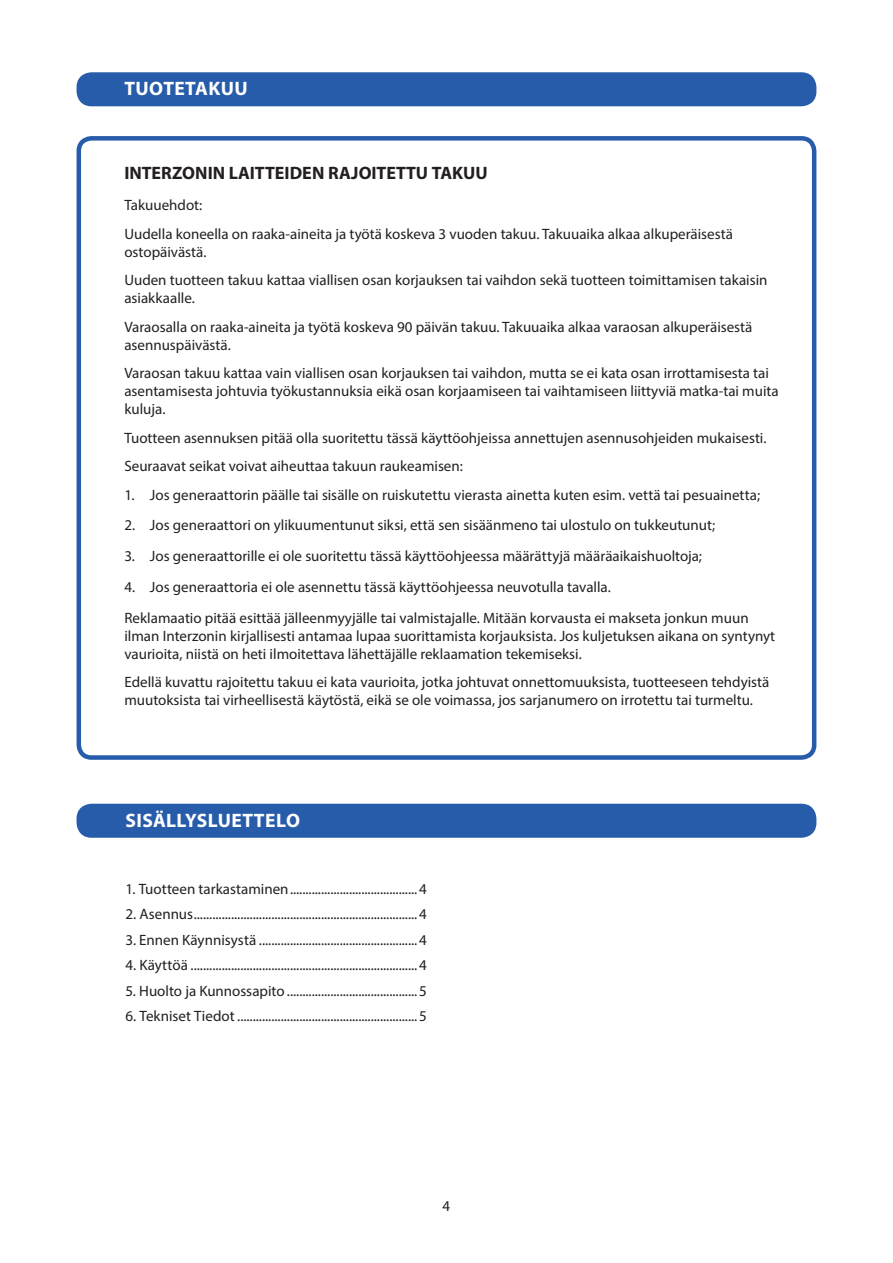
<style>
.page{position:relative;width:893px;height:1263px;background:#fff}
.page>*{position:absolute;margin:0;border:0;box-sizing:border-box;transform-origin:0 0}
.t1{font:700 19.5px "Myriad Pro";letter-spacing:.02em;color:#fff}
.t2{font:700 18px "Myriad Pro";color:#231f20}
.t3{font:15px/28.5px "Myriad Pro";color:#231f20}
</style>
<div class="page">
<div style="left:77px;top:72px;width:739px;height:34px;background:#275caa;border-radius:15px"></div>
<div style="left:77px;top:804px;width:739px;height:34px;background:#275caa;border-radius:15px"></div>
<div style="left:77px;top:136px;width:739px;height:624px;border:4px solid #275caa;border-radius:13px"></div>
<h1 class="t1" style="left:124px;top:76px;width:125px">TUOTETAKUU</h1>
<p class="t2" style="left:124px;top:162px;width:365px">INTERZONIN LAITTEIDEN RAJOITETTU TAKUU</p>
<p class="t3" style="left:124px;top:191px;width:610px">Takuuehdot:<br>Uudella koneella on raaka-aineita ja työtä koskeva 3 vuoden takuu. Takuuaika alkaa alkuperäisestä</p>
<p class="t3" style="left:124px;top:237px;width:645px">ostopäivästä.<br>Uuden tuotteen takuu kattaa viallisen osan korjauksen tai vaihdon sekä tuotteen toimittamisen takaisin</p>
<p class="t3" style="left:124px;top:284px;width:630px">asiakkaalle.<br>Varaosalla on raaka-aineita ja työtä koskeva 90 päivän takuu. Takuuaika alkaa varaosan alkuperäisestä</p>
<p class="t3" style="left:124px;top:330px;width:646px">asennuspäivästä.<br>Varaosan takuu kattaa vain viallisen osan korjauksen tai vaihdon, mutta se ei kata osan irrottamisesta tai</p>
<p class="t3" style="left:124px;top:382px;width:656px;line-height:18px">asentamisesta johtuvia työkustannuksia eikä osan korjaamiseen tai vaihtamiseen liittyviä matka-tai muita kuluja.</p>
<p class="t3" style="left:124px;top:423px;width:644px">Tuotteen asennuksen pitää olla suoritettu tässä käyttöohjeissa annettujen asennusohjeiden mukaisesti.<br>Seuraavat seikat voivat aiheuttaa takuun raukeamisen:</p>
<p class="t3" style="left:124px;top:480px;width:637px">1. Jos generaattorin päälle tai sisälle on ruiskutettu vierasta ainetta kuten esim. vettä tai pesuainetta;</p>
<p class="t3" style="left:124px;top:511px;width:592px">2. Jos generaattori on ylikuumentunut siksi, että sen sisäänmeno tai ulostulo on tukkeutunut;</p>
<p class="t3" style="left:124px;top:542px;width:579px">3. Jos generaattorille ei ole suoritettu tässä käyttöohjeessa määrättyjä määräaikaishuoltoja;</p>
<p class="t3" style="left:124px;top:571px;width:626px;line-height:30.8px">4. Jos generaattoria ei ole asennettu tässä käyttöohjeessa neuvotulla tavalla.<br>Reklamaatio pitää esittää jälleenmyyjälle tai valmistajalle. Mitään korvausta ei makseta jonkun muun</p>
<p class="t3" style="left:124px;top:626px;width:652px;line-height:18px">ilman Interzonin kirjallisesti antamaa lupaa suorittamista korjauksista. Jos kuljetuksen aikana on syntynyt vaurioita, niistä on heti ilmoitettava lähettäjälle reklaamation tekemiseksi.</p>
<p class="t3" style="left:124px;top:673px;width:646px;line-height:18px">Edellä kuvattu rajoitettu takuu ei kata vaurioita, jotka johtuvat onnettomuuksista, tuotteeseen tehdyistä muutoksista tai virheellisestä käytöstä, eikä se ole voimassa, jos sarjanumero on irrotettu tai turmeltu.</p>
<h1 class="t1" style="left:125px;top:807px;width:176px">SISÄLLYSLUETTELO</h1>
<p class="t3" style="left:125px;top:874px;width:303px">1. Tuotteen tarkastaminen......................................... 4</p>
<p class="t3" style="left:125px;top:899px;width:303px">2. Asennus........................................................................ 4</p>
<p class="t3" style="left:125px;top:925px;width:303px">3. Ennen Käynnisystä ................................................... 4</p>
<p class="t3" style="left:125px;top:950px;width:303px">4. Käyttöä .........................................................................4</p>
<p class="t3" style="left:125px;top:976px;width:303px">5. Huolto ja Kunnossapito ..........................................5</p>
<p class="t3" style="left:125px;top:1001px;width:303px">6. Tekniset Tiedot ..........................................................5</p>
<p class="t3" style="left:443px;top:1191px;width:9px">4</p>
</div>
